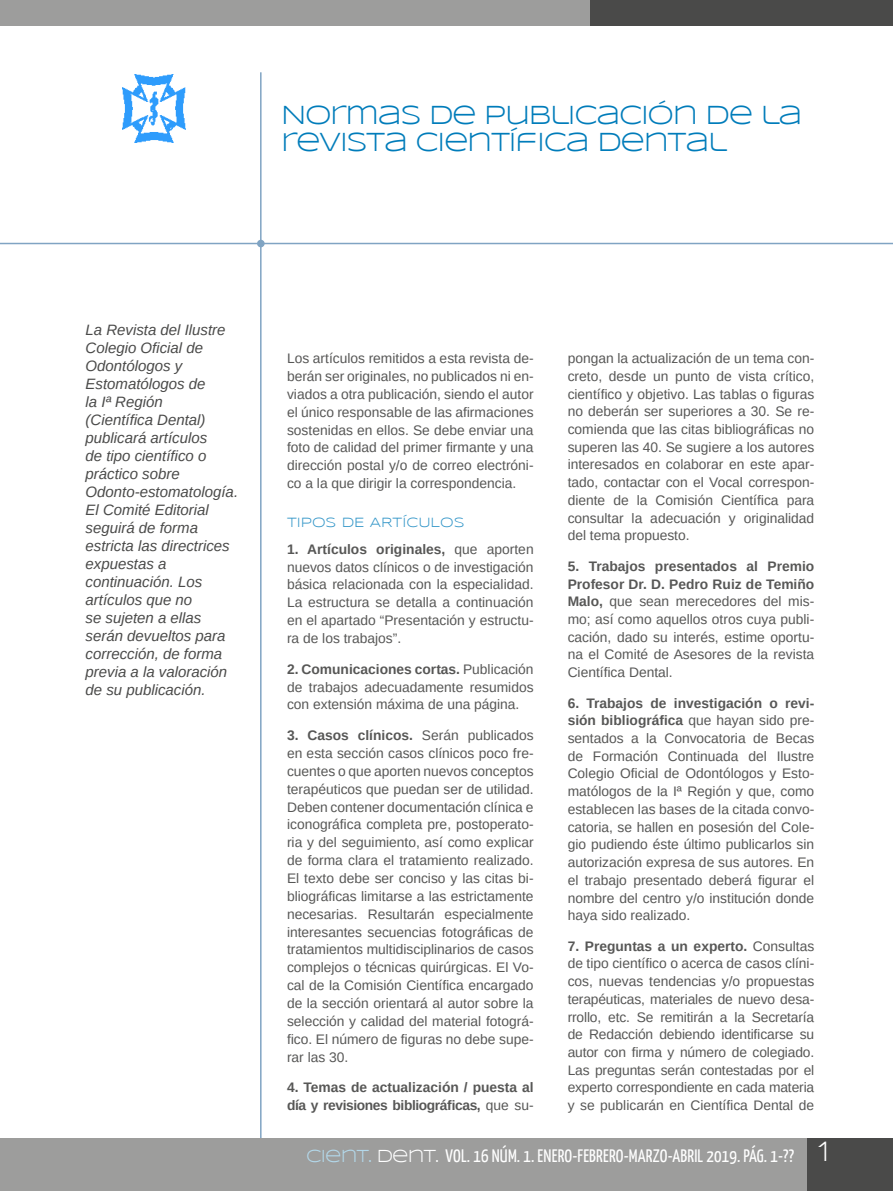
<style>
.page{position:relative;width:893px;height:1191px;background:#fff}
.page>*{position:absolute;margin:0;border:0;box-sizing:border-box;transform-origin:0 0}
.t1{font:27px/27px "Syncopate";letter-spacing:-.05em;color:#007cba}
.t2{font:18px "Yanone Kaffeesatz";letter-spacing:.01em;color:#fff}
.t3{font:italic 15px/18px "Arimo";color:#4a4a49}
.t4{font:13.8px/17.7px "Arimo";color:#575756;text-align:justify}
.t5{font:700 13.8px/17.9px "Arimo";letter-spacing:-.03em;color:#575756}
.t6{font:13.8px "Syncopate";color:#3396c8}
.s1{font-weight:700}
.s2{font-weight:400}
.s3{font-family:"Syncopate";color:#b3d8ea}
.s4{font-family:"Syncopate"}
.s5{font-family:"Walkway";font-weight:700;font-size:30px}
</style>
<div class="page">
<hr style="left:260px;top:72px;width:2px;height:1099px;background:#80a4c3">
<hr style="left:0;top:243px;width:893px;height:1px;background:#80a4c3">
<div style="left:257px;top:240px;width:8px;height:7px;background:#80a4c3;border-radius:50%"></div>
<img style="left:122px;top:74px;width:64px;height:68px">
<div style="left:0;top:1138px;width:893px;height:53px;background:#9d9d9c"></div>
<div style="left:808px;top:1138px;width:85px;height:53px;background:#4a4a49"></div>
<div style="left:0;top:0;width:893px;height:25px;background:#9d9d9c"></div>
<div style="left:591px;top:0;width:302px;height:25px;background:#4a4a49"></div>
<h1 class="t1" style="left:281px;top:101px;width:523px">NORMAS DE PUBLICACIÓN DE LA<br>REVISTA CIENTÍFICA DENTAL</h1>
<p class="t3" style="left:86px;top:321px;width:154px">La Revista del Ilustre<br>Colegio Oficial de<br>Odontólogos y<br>Estomatólogos de<br>la Iª Región<br>(Científica Dental) publicará artículos<br>de tipo científico o práctico sobre<br>Odonto-estomatología.<br>El Comité Editorial seguirá de forma estricta las directrices expuestas a continuación. Los artículos que no<br>se sujeten a ellas serán devueltos para corrección, de forma previa a la valoración de su publicación.</p>
<p class="t4" style="left:287px;top:349px;width:248px">Los artículos remitidos a esta revista de&shy;berán ser originales, no publicados ni en&shy;viados a otra publicación, siendo el autor el único responsable de las afirmaciones sostenidas en ellos. Se debe enviar una foto de calidad del primer firmante y una dirección postal y/o de correo electróni&shy;co a la que dirigir la correspondencia.</p>
<p class="t6" style="left:287px;top:515px;width:179px">TIPOS DE ARTÍCULOS</p>
<p class="t4" style="left:287px;top:540px;width:248px"><span class="s1">1. Artículos originales,</span> que aporten nuevos datos clínicos o de investigación básica relacionada con la especialidad.<br>La estructura se detalla a continuación en el apartado “Presentación y estructu&shy;ra de los trabajos”.</p>
<p class="t4" style="left:287px;top:660px;width:248px"><span class="s1">2. Comunicaciones cortas.</span> Publicación de trabajos adecuadamente resumidos con extensión máxima de una página.</p>
<p class="t4" style="left:287px;top:726px;width:248px"><span class="s1">3. Casos clínicos.</span> Serán publicados en esta sección casos clínicos poco fre&shy;cuentes o que aporten nuevos conceptos terapéuticos que puedan ser de utilidad.<br>Deben contener documentación clínica e iconográfica completa pre, postoperato&shy;ria y del seguimiento, así como explicar de forma clara el tratamiento realizado.<br>El texto debe ser conciso y las citas bi&shy;bliográficas limitarse a las estrictamente necesarias. Resultarán especialmente interesantes secuencias fotográficas de tratamientos multidisciplinarios de casos complejos o técnicas quirúrgicas. El Vo&shy;cal de la Comisión Científica encargado de la sección orientará al autor sobre la selección y calidad del material fotográ&shy;fico. El número de figuras no debe supe&shy;rar las 30.</p>
<p class="t5" style="left:287px;top:1078px;width:248px">4. Temas de actualización / puesta al día y revisiones bibliográficas, <span class="s2">que su-</span></p>
<p class="t4" style="left:568px;top:349px;width:248px">pongan la actualización de un tema con&shy;creto, desde un punto de vista crítico, científico y objetivo. Las tablas o figuras no deberán ser superiores a 30. Se re&shy;comienda que las citas bibliográficas no superen las 40. Se sugiere a los autores interesados en colaborar en este apar&shy;tado, contactar con el Vocal correspon&shy;diente de la Comisión Científica para consultar la adecuación y originalidad del tema propuesto.</p>
<p class="t4" style="left:568px;top:557px;width:248px"><span class="s1">5. Trabajos presentados al Premio Profesor Dr. D. Pedro Ruiz de Temiño Malo,</span> que sean merecedores del mis&shy;mo; así como aquellos otros cuya publi&shy;cación, dado su interés, estime oportu&shy;na el Comité de Asesores de la revista Científica Dental.</p>
<p class="t4" style="left:568px;top:694px;width:248px"><span class="s1">6. Trabajos de investigación o revi&shy;sión bibliográfica</span> que hayan sido pre&shy;sentados a la Convocatoria de Becas de Formación Continuada del Ilustre Colegio Oficial de Odontólogos y Esto&shy;matólogos de la Iª Región y que, como establecen las bases de la citada convo&shy;catoria, se hallen en posesión del Cole&shy;gio pudiendo éste último publicarlos sin autorización expresa de sus autores. En el trabajo presentado deberá figurar el nombre del centro y/o institución donde haya sido realizado.</p>
<p class="t4" style="left:568px;top:937px;width:248px"><span class="s1">7. Preguntas a un experto.</span> Consultas de tipo científico o acerca de casos clíni&shy;cos, nuevas tendencias y/o propuestas terapéuticas, materiales de nuevo desa&shy;rrollo, etc. Se remitirán a la Secretaría de Redacción debiendo identificarse su autor con firma y número de colegiado.<br>Las preguntas serán contestadas por el experto correspondiente en cada materia y se publicarán en Científica Dental de</p>
<h2 class="t2" style="left:306px;top:1144px;width:524px"><span class="s3">CIENT.</span> <span class="s4">DENT.</span> VOL. 16 NÚM. 1. ENERO-FEBRERO-MARZO-ABRIL 2019. PÁG. 1-?? <span class="s5">1</span></h2>
</div>
